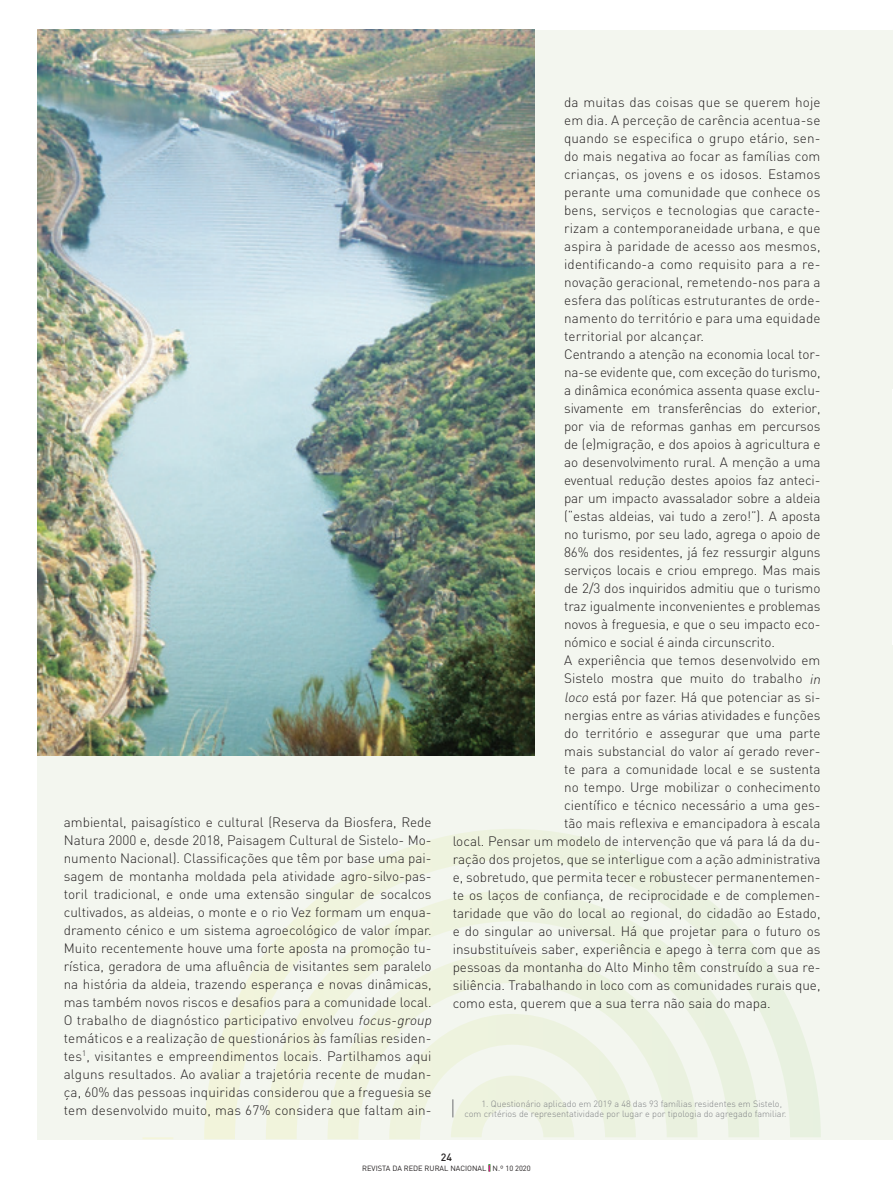
<style>
.page{position:relative;width:893px;height:1191px;background:#fff}
.page>*{position:absolute;margin:0;border:0;box-sizing:border-box;transform-origin:0 0}
.t1{font:300 13.5px/18px "DIN";color:#231f20}
.t2{font:500 10.5px "DIN";color:#231f20}
.t3{font:300 9px/10.8px "DIN";color:#808285}
.t4{font:7.5px "DIN";color:#231f20}
.s1{font-style:italic}
.s2{font-weight:900;color:#40ae49}
</style>
<div class="page">
<div style="left:38px;top:30px;width:855px;height:1109px;background:#f3f6ef"></div>
<svg style="left:143px;top:829px;width:678px;height:310px"></svg>
<svg style="left:453px;top:1099px;width:1px;height:18px"></svg>
<img style="left:38px;top:30px;width:496px;height:726px">
<p class="t1" style="left:64px;top:812px;width:372px">ambiental, paisagístico e cultural (Reserva da Biosfera, Rede Natura 2000 e, desde 2018, Paisagem Cultural de Sistelo- Mo&shy;numento Nacional). Classificações que têm por base uma pai&shy;sagem de montanha moldada pela atividade agro-silvo-pas&shy;toril tradicional, e onde uma extensão singular de socalcos cultivados, as aldeias, o monte e o rio Vez formam um enqua&shy;dramento cénico e um sistema agroecológico de valor ímpar.<br>Muito recentemente houve uma forte aposta na promoção tu&shy;rística, geradora de uma afluência de visitantes sem paralelo na história da aldeia, trazendo esperança e novas dinâmicas, mas também novos riscos e desafios para a comunidade local.<br>O trabalho de diagnóstico participativo envolveu <span class="s1">focus-group </span>temáticos e a realização de questionários às famílias residen&shy;tes<sup>1</sup>, visitantes e empreendimentos locais. Partilhamos aqui alguns resultados. Ao avaliar a trajetória recente de mudan&shy;ça, 60% das pessoas inquiridas considerou que a freguesia se tem desenvolvido muito, mas 67% considera que faltam ain-</p>
<p class="t1" style="left:564px;top:93px;width:258px">da muitas das coisas que se querem hoje</p>
<p class="t1" style="left:564px;top:111px;width:258px">em dia. A perceção de carência acentua-se</p>
<p class="t1" style="left:564px;top:129px;width:258px">quando se especifica o grupo etário, sen-</p>
<p class="t1" style="left:564px;top:147px;width:258px">do mais negativa ao focar as famílias com</p>
<p class="t1" style="left:564px;top:165px;width:258px">crianças, os jovens e os idosos. Estamos</p>
<p class="t1" style="left:564px;top:183px;width:258px">perante uma comunidade que conhece os</p>
<p class="t1" style="left:564px;top:201px;width:258px">bens, serviços e tecnologias que caracte-</p>
<p class="t1" style="left:564px;top:219px;width:258px">rizam a contemporaneidade urbana, e que</p>
<p class="t1" style="left:564px;top:237px;width:258px">aspira à paridade de acesso aos mesmos,</p>
<p class="t1" style="left:564px;top:255px;width:258px">identificando-a como requisito para a re-</p>
<p class="t1" style="left:564px;top:273px;width:258px">novação geracional, remetendo-nos para a</p>
<p class="t1" style="left:564px;top:291px;width:258px">esfera das políticas estruturantes de orde-</p>
<p class="t1" style="left:564px;top:309px;width:258px">namento do território e para uma equidade</p>
<p class="t1" style="left:564px;top:327px;width:141px">territorial por alcançar.</p>
<p class="t1" style="left:564px;top:345px;width:258px">Centrando a atenção na economia local tor-</p>
<p class="t1" style="left:564px;top:363px;width:258px">na-se evidente que, com exceção do turismo,</p>
<p class="t1" style="left:564px;top:381px;width:258px">a dinâmica económica assenta quase exclu-</p>
<p class="t1" style="left:564px;top:399px;width:258px">sivamente em transferências do exterior,</p>
<p class="t1" style="left:564px;top:417px;width:258px">por via de reformas ganhas em percursos</p>
<p class="t1" style="left:564px;top:435px;width:258px">de (e)migração, e dos apoios à agricultura e</p>
<p class="t1" style="left:564px;top:453px;width:258px">ao desenvolvimento rural. A menção a uma</p>
<p class="t1" style="left:564px;top:471px;width:258px">eventual redução destes apoios faz anteci-</p>
<p class="t1" style="left:564px;top:489px;width:258px">par um impacto avassalador sobre a aldeia</p>
<p class="t1" style="left:564px;top:507px;width:258px">(“estas aldeias, vai tudo a zero!”). A aposta</p>
<p class="t1" style="left:564px;top:525px;width:258px">no turismo, por seu lado, agrega o apoio de</p>
<p class="t1" style="left:564px;top:543px;width:258px">86% dos residentes, já fez ressurgir alguns</p>
<p class="t1" style="left:564px;top:561px;width:258px">serviços locais e criou emprego. Mas mais</p>
<p class="t1" style="left:564px;top:579px;width:258px">de 2/3 dos inquiridos admitiu que o turismo</p>
<p class="t1" style="left:564px;top:597px;width:258px">traz igualmente inconvenientes e problemas</p>
<p class="t1" style="left:564px;top:615px;width:258px">novos à freguesia, e que o seu impacto eco-</p>
<p class="t1" style="left:564px;top:633px;width:212px">nómico e social é ainda circunscrito.</p>
<p class="t1" style="left:564px;top:651px;width:258px">A experiência que temos desenvolvido em</p>
<p class="t1" style="left:564px;top:669px;width:261px">Sistelo mostra que muito do trabalho <span class="s1">in</span></p>
<p class="t1" style="left:564px;top:687px;width:258px"><span class="s1">loco</span> está por fazer. Há que potenciar as si-</p>
<p class="t1" style="left:564px;top:705px;width:258px">nergias entre as várias atividades e funções</p>
<p class="t1" style="left:564px;top:723px;width:258px">do território e assegurar que uma parte</p>
<p class="t1" style="left:564px;top:741px;width:258px">mais substancial do valor aí gerado rever-</p>
<p class="t1" style="left:564px;top:759px;width:258px">te para a comunidade local e se sustenta</p>
<p class="t1" style="left:564px;top:777px;width:258px">no tempo. Urge mobilizar o conhecimento</p>
<p class="t1" style="left:564px;top:795px;width:258px">científico e técnico necessário a uma ges-</p>
<p class="t1" style="left:564px;top:813px;width:258px">tão mais reflexiva e emancipadora à escala</p>
<p class="t1" style="left:453px;top:831px;width:369px">local. Pensar um modelo de intervenção que vá para lá da du-</p>
<p class="t1" style="left:453px;top:849px;width:369px">ração dos projetos, que se interligue com a ação administrativa</p>
<p class="t1" style="left:453px;top:867px;width:369px">e, sobretudo, que permita tecer e robustecer permanentemen-</p>
<p class="t1" style="left:453px;top:885px;width:369px">te os laços de confiança, de reciprocidade e de complemen-</p>
<p class="t1" style="left:453px;top:903px;width:369px">taridade que vão do local ao regional, do cidadão ao Estado,</p>
<p class="t1" style="left:453px;top:921px;width:369px">e do singular ao universal. Há que projetar para o futuro os</p>
<p class="t1" style="left:453px;top:939px;width:369px">insubstituíveis saber, experiência e apego à terra com que as</p>
<p class="t1" style="left:453px;top:957px;width:369px">pessoas da montanha do Alto Minho têm construído a sua re-</p>
<p class="t1" style="left:453px;top:975px;width:369px">siliência. Trabalhando in loco com as comunidades rurais que,</p>
<p class="t1" style="left:453px;top:993px;width:320px">como esta, querem que a sua terra não saia do mapa.</p>
<p class="t3" style="left:465px;top:1097px;width:324px;text-indent:17px">1. Questionário aplicado em 2019 a 48 das 93 famílias residentes em Sistelo, com critérios de representatividade por lugar e por tipologia do agregado familiar.</p>
<p class="t2" style="left:441px;top:1150px;width:13px">24</p>
<p class="t4" style="left:362px;top:1163px;width:170px">REVISTA DA REDE RURAL NACIONAL <span class="s2">|</span> N.º 10 2020</p>
</div>
